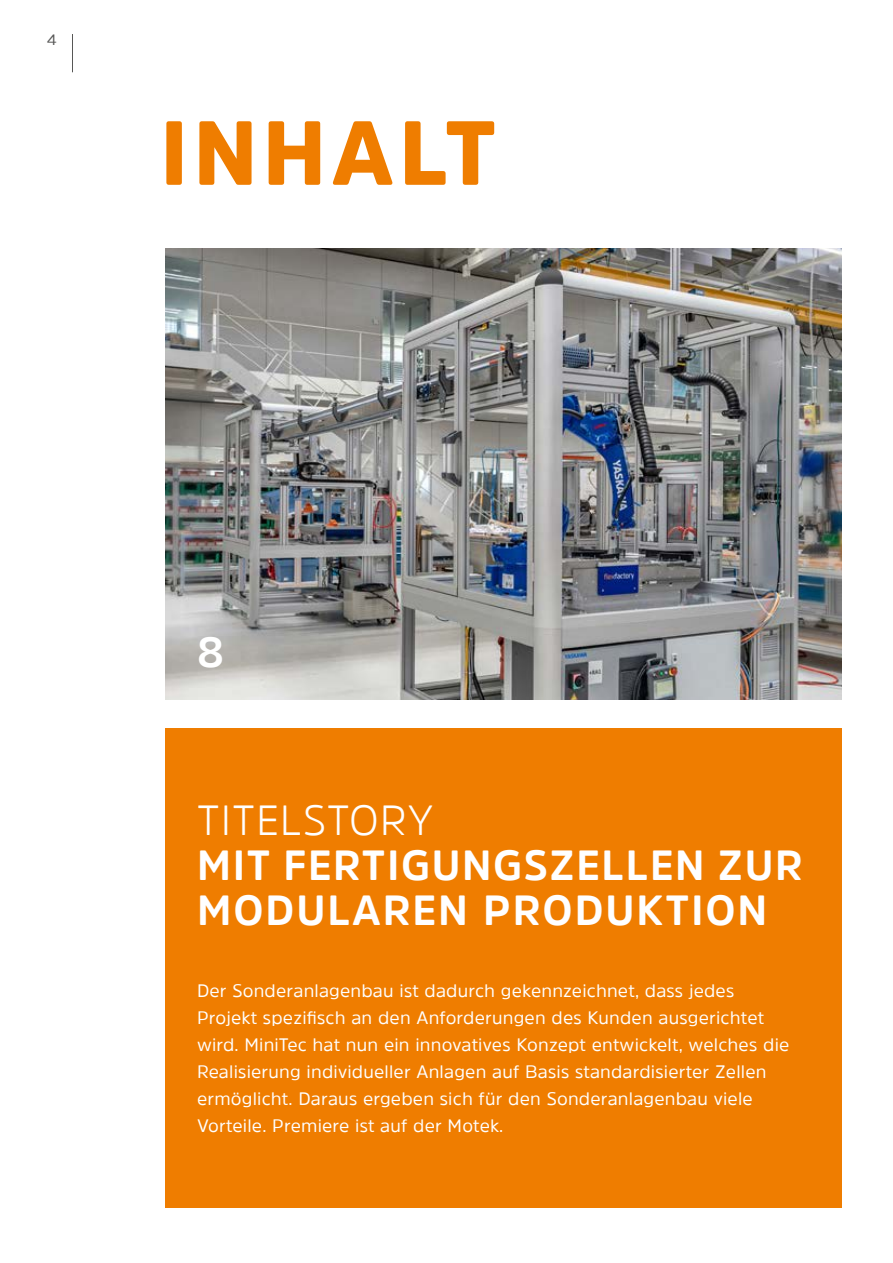
<style>
.page{position:relative;width:893px;height:1263px;background:#fff}
.page>*{position:absolute;margin:0;border:0;box-sizing:border-box;transform-origin:0 0}
.t1{font:900 90px "Amsi Pro";letter-spacing:.06em;color:#ef7d00}
.t2{font:700 42px/45px "Amsi Pro";letter-spacing:.04em;color:#fff}
.t3{font:300 42px "Amsi Pro";letter-spacing:.025em;color:#fff}
.t4{font:18px/27px "Amsi Pro";letter-spacing:.01em;color:#fff}
.t5{font:15px "Amsi Pro";color:#575756}
</style>
<div class="page">
<hr style="left:72px;top:34px;width:1px;height:38px;background:#575756">
<img style="left:165px;top:249px;width:677px;height:450px">
<div style="left:165px;top:728px;width:677px;height:480px;background:#ef7d00"></div>
<p class="t5" style="left:47px;top:30px;width:11px">4</p>
<h1 class="t1" style="left:160px;top:91px;width:338px">INHALT</h1>
<h2 class="t2" style="left:197px;top:629px;width:28px">8</h2>
<h2 class="t3" style="left:197px;top:791px;width:238px">TITELSTORY</h2>
<h2 class="t2" style="left:197px;top:842px;width:607px">MIT FERTIGUNGSZELLEN ZUR<br>MODULAREN PRODUKTION</h2>
<p class="t4" style="left:197px;top:977px;width:594px">Der Sonderanlagenbau ist dadurch gekennzeichnet, dass jedes Projekt spezifisch an den Anforderungen des Kunden ausgerichtet wird. MiniTec hat nun ein innovatives Konzept entwickelt, welches die Realisierung individueller Anlagen auf Basis standardisierter Zellen ermöglicht. Daraus ergeben sich für den Sonderanlagenbau viele Vorteile. Premiere ist auf der Motek.</p>
</div>
